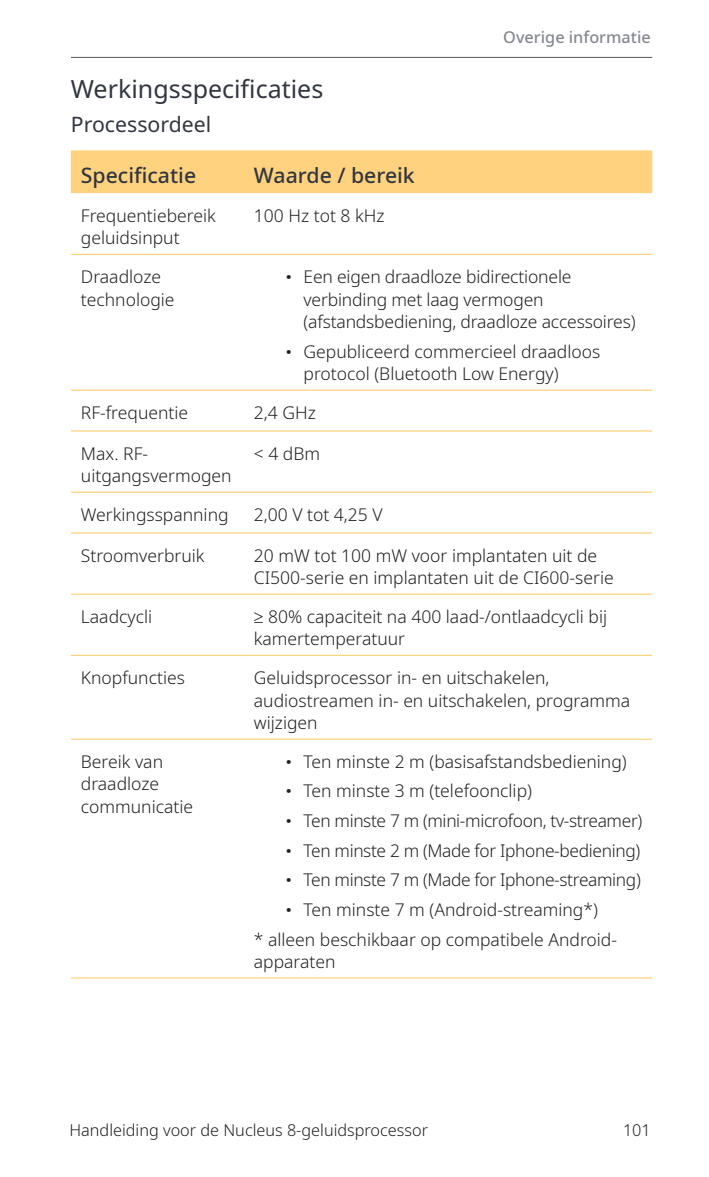
<style>
.page{position:relative;width:709px;height:1177px;background:#fff}
.page>*{position:absolute;margin:0;border:0;box-sizing:border-box;transform-origin:0 0}
.Heading_3{font:25px "Noto Sans";color:#323640}
.Table_Heading_Left_a{font:500 21.25px "Noto Sans";color:#323640}
.Heading_4{font:21.25px "Noto Sans";color:#323640}
.Table_Body{font:300 17.5px/22.5px "Noto Sans";color:#231f20}
.Table_Body-2{font:300 17.5px "Noto Sans";letter-spacing:-.02em;color:#231f20}
.t1{font:300 16.25px "Noto Sans";color:#231f20}
.t2{font:500 16.25px "Noto Sans";color:#858891}
.s1{font-weight:600}
</style>
<div class="page">
<hr style="left:71px;top:57px;width:581px;height:1px;background:#54555a">
<div style="left:71px;top:150px;width:581px;height:43px;background:#fed27e"></div>
<hr style="left:71px;top:254px;width:173px;height:1px;background:#fed27e">
<hr style="left:244px;top:254px;width:408px;height:1px;background:#fed27e">
<hr style="left:71px;top:977px;width:173px;height:1px;background:#fed27e">
<hr style="left:244px;top:977px;width:408px;height:1px;background:#fed27e">
<hr style="left:71px;top:389px;width:173px;height:2px;background:#fed27e">
<hr style="left:244px;top:389px;width:408px;height:2px;background:#fed27e">
<hr style="left:71px;top:430px;width:173px;height:1px;background:#fed27e">
<hr style="left:244px;top:430px;width:408px;height:1px;background:#fed27e">
<hr style="left:71px;top:491px;width:173px;height:2px;background:#fed27e">
<hr style="left:244px;top:491px;width:408px;height:2px;background:#fed27e">
<hr style="left:71px;top:532px;width:173px;height:1px;background:#fed27e">
<hr style="left:244px;top:532px;width:408px;height:1px;background:#fed27e">
<hr style="left:71px;top:593px;width:173px;height:1px;background:#fed27e">
<hr style="left:244px;top:593px;width:408px;height:1px;background:#fed27e">
<hr style="left:71px;top:654px;width:173px;height:2px;background:#fed27e">
<hr style="left:244px;top:654px;width:408px;height:2px;background:#fed27e">
<hr style="left:71px;top:738px;width:173px;height:1px;background:#fed27e">
<hr style="left:244px;top:738px;width:408px;height:1px;background:#fed27e">
<p class="t2" style="left:503px;top:25px;width:149px">Overige informatie</p>
<p class="Heading_3" style="left:71px;top:71px;width:254px">Werkingsspecificaties</p>
<p class="Heading_4" style="left:71px;top:109px;width:142px">Processordeel</p>
<p class="Table_Heading_Left_a" style="left:81px;top:160px;width:117px">Specificatie</p>
<p class="Table_Heading_Left_a" style="left:254px;top:160px;width:162px">Waarde / bereik</p>
<p class="Table_Body" style="left:81px;top:205px;width:136px">Frequentiebereik geluidsinput</p>
<p class="Table_Body" style="left:254px;top:205px;width:132px">100 Hz tot 8 kHz</p>
<p class="Table_Body" style="left:81px;top:266px;width:95px">Draadloze technologie</p>
<p class="Table_Body" style="left:303px;top:266px;width:333px;text-indent:-18px"><span class="s1">ꞏ</span> Een eigen draadloze bidirectionele verbinding met laag vermogen (afstandsbediening, draadloze accessoires)</p>
<p class="Table_Body" style="left:303px;top:340px;width:298px;text-indent:-18px"><span class="s1">ꞏ</span> Gepubliceerd commercieel draadloos protocol (Bluetooth Low Energy)</p>
<p class="Table_Body" style="left:81px;top:402px;width:109px">RF-frequentie</p>
<p class="Table_Body" style="left:254px;top:402px;width:63px">2,4 GHz</p>
<p class="Table_Body" style="left:81px;top:442px;width:152px">Max. RF&shy;uitgangsvermogen</p>
<p class="Table_Body" style="left:254px;top:442px;width:68px">&lt; 4 dBm</p>
<p class="Table_Body" style="left:81px;top:503px;width:149px">Werkingsspanning</p>
<p class="Table_Body" style="left:254px;top:503px;width:130px">2,00 V tot 4,25 V</p>
<p class="Table_Body" style="left:81px;top:544px;width:125px">Stroomverbruik</p>
<p class="Table_Body" style="left:254px;top:544px;width:361px">20 mW tot 100 mW voor implantaten uit de<br>CI500-serie en implantaten uit de CI600-serie</p>
<p class="Table_Body" style="left:81px;top:605px;width:73px">Laadcycli</p>
<p class="Table_Body" style="left:254px;top:605px;width:355px">≥ 80% capaciteit na 400 laad-/ontlaadcycli bij kamertemperatuur</p>
<p class="Table_Body" style="left:81px;top:667px;width:105px">Knopfuncties</p>
<p class="Table_Body" style="left:254px;top:667px;width:378px">Geluidsprocessor in- en uitschakelen, audiostreamen in- en uitschakelen, programma wijzigen</p>
<p class="Table_Body" style="left:81px;top:750px;width:114px">Bereik van draadloze communicatie</p>
<p class="Table_Body" style="left:286px;top:750px;width:342px"><span class="s1">ꞏ</span> Ten minste 2 m (basisafstandsbediening)</p>
<p class="Table_Body" style="left:286px;top:780px;width:248px"><span class="s1">ꞏ</span> Ten minste 3 m (telefoonclip)</p>
<p class="Table_Body-2" style="left:286px;top:808px;width:358px"><span class="s1">ꞏ</span> Ten minste 7 m (mini-microfoon, tv-streamer)</p>
<p class="Table_Body-2" style="left:286px;top:838px;width:356px"><span class="s1">ꞏ</span> Ten minste 2 m (Made for Iphone-bediening)</p>
<p class="Table_Body-2" style="left:286px;top:867px;width:356px"><span class="s1">ꞏ</span> Ten minste 7 m (Made for Iphone-streaming)</p>
<p class="Table_Body" style="left:286px;top:898px;width:313px"><span class="s1">ꞏ</span> Ten minste 7 m (Android-streaming*)</p>
<p class="Table_Body" style="left:254px;top:928px;width:365px">* alleen beschikbaar op compatibele Android&shy;apparaten</p>
<p class="t1" style="left:69px;top:1118px;width:360px">Handleiding voor de Nucleus 8-geluidsprocessor</p>
<p class="t1" style="left:623px;top:1118px;width:29px">101</p>
</div>
